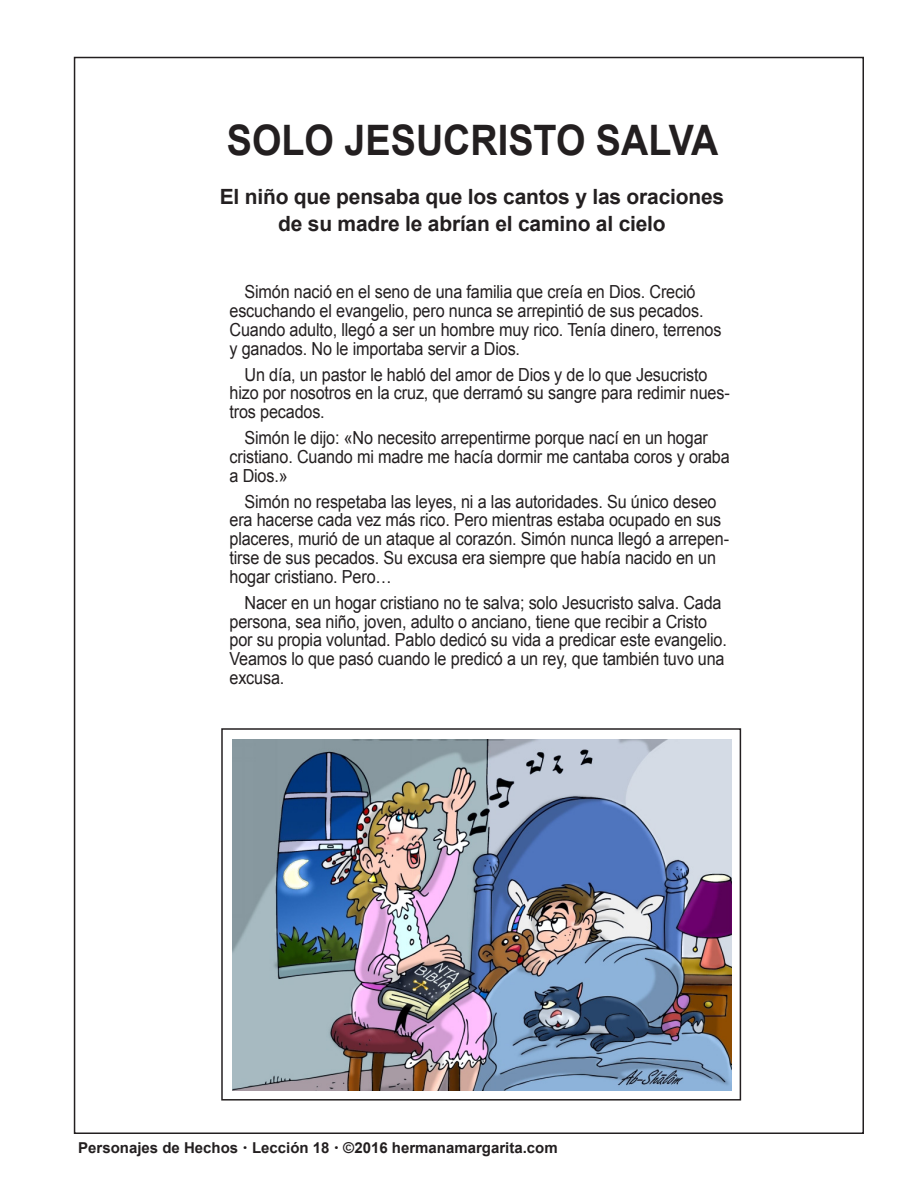
<style>
.page{position:relative;width:918px;height:1188px;background:#fff}
.page>*{position:absolute;margin:0;border:0;box-sizing:border-box;transform-origin:0 0}
._01_Titulo{font:700 42px "Arial";color:#231f20;scale:.9 1}
.Body_Text_14_center{font:700 21px/27px "Arial";letter-spacing:-.01em;color:#231f20;text-align:center}
.Body_Text_12{font:18px/18.8px "Arial";letter-spacing:-.01em;color:#231f20;scale:.9 1}
.t1{font:700 15px "Arial";color:#231f20}
</style>
<div class="page">
<img style="left:233px;top:740px;width:499px;height:350px">
<div style="left:221px;top:728px;width:520px;height:373px;border:2px solid #231f20"></div>
<p class="_01_Titulo" style="left:227px;top:112px;width:548px">SOLO JESUCRISTO SALVA</p>
<p class="Body_Text_14_center" style="left:220px;top:184px;width:506px">El niño que pensaba que los cantos y las oraciones de su madre le abrían el camino al cielo</p>
<p class="Body_Text_12" style="left:230px;top:283px;width:548px;text-indent:15px">Simón nació en el seno de una familia que creía en Dios. Creció escuchando el evangelio, pero nunca se arrepintió de sus pecados.<br>Cuando adulto, llegó a ser un hombre muy rico. Tenía dinero, terrenos y ganados. No le importaba servir a Dios.</p>
<p class="Body_Text_12" style="left:230px;top:365px;width:557px;text-indent:15px">Un día, un pastor le habló del amor de Dios y de lo que Jesucristo hizo por nosotros en la cruz, que derramó su sangre para redimir nues&shy;tros pecados.</p>
<p class="Body_Text_12" style="left:230px;top:429px;width:557px;text-indent:15px">Simón le dijo: «No necesito arrepentirme porque nací en un hogar cristiano. Cuando mi madre me hacía dormir me cantaba coros y oraba a Dios.»</p>
<p class="Body_Text_12" style="left:230px;top:492px;width:557px;text-indent:15px">Simón no respetaba las leyes, ni a las autoridades. Su único deseo era hacerse cada vez más rico. Pero mientras estaba ocupado en sus placeres, murió de un ataque al corazón. Simón nunca llegó a arrepen&shy;tirse de sus pecados. Su excusa era siempre que había nacido en un hogar cristiano. Pero…</p>
<p class="Body_Text_12" style="left:230px;top:593px;width:554px;text-indent:15px">Nacer en un hogar cristiano no te salva; solo Jesucristo salva. Cada persona, sea niño, joven, adulto o anciano, tiene que recibir a Cristo por su propia voluntad. Pablo dedicó su vida a predicar este evangelio.<br>Veamos lo que pasó cuando le predicó a un rey, que también tuvo una excusa.</p>
<p class="t1" style="left:78px;top:1138px;width:481px">Personajes de Hechos Lección 18 ©2016 hermanamargarita.com</p>
</div>
